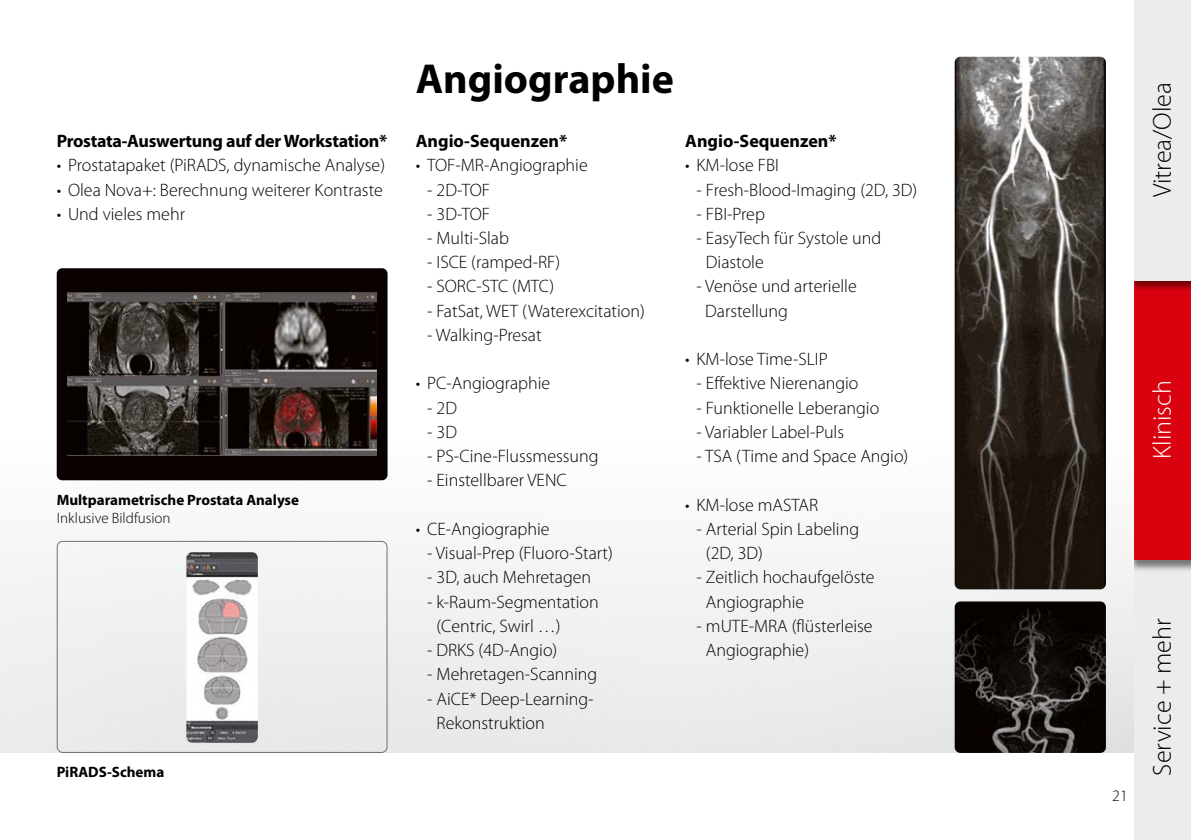
<style>
.page{position:relative;width:1191px;height:840px;background:#fff}
.page>*{position:absolute;margin:0;border:0;box-sizing:border-box;transform-origin:0 0}
.t1{font:700 42px "Myriad Pro";color:#000}
.t2{font:300 26px "Myriad Pro";color:#000}
.t3{font:300 26px "Myriad Pro";color:#fff}
.t4{font:300 18px/24.2px "Myriad Pro";color:#000}
.t5{font:700 18px "Myriad Pro";letter-spacing:-.015em;color:#000}
.t6{font:300 16px "Myriad Pro";color:#000}
.t7{font:700 15px "Myriad Pro";color:#000}
.t8{font:300 15px "Myriad Pro";color:#000}
</style>
<div class="page">
<img style="left:0;top:438px;width:1134px;height:314px">
<div style="left:57px;top:540px;width:330px;height:212px;border:1px solid #706f71;border-radius:6px"></div>
<div style="left:57px;top:268px;width:330px;height:212px;background:#090200"></div>
<img style="left:186px;top:551px;width:72px;height:191px">
<div style="left:1134px;top:0;width:57px;height:839px;background:#ececed"></div>
<div style="left:1134px;top:0;width:57px;height:571px;background:#000;opacity:.5"></div>
<div style="left:1134px;top:0;width:57px;height:559px;background:#da020e"></div>
<div style="left:1134px;top:0;width:57px;height:291px;background:#000;opacity:.5"></div>
<div style="left:1134px;top:0;width:57px;height:280px;background:#ececed"></div>
<img style="left:954px;top:601px;width:152px;height:151px">
<img style="left:954px;top:57px;width:152px;height:532px">
<img style="left:68px;top:293px;width:308px;height:162px">
<p class="t5" style="left:57px;top:129px;width:332px">Prostata-Auswertung auf der Workstation*</p>
<p class="t4" style="left:57px;top:153px;width:330px">• Prostatapaket (PiRADS, dynamische Analyse)</p>
<p class="t4" style="left:57px;top:178px;width:328px">• Olea Nova+: Berechnung weiterer Kontraste</p>
<p class="t4" style="left:57px;top:202px;width:130px">• Und vieles mehr</p>
<p class="t7" style="left:57px;top:489px;width:244px">Multparametrische Prostata Analyse</p>
<p class="t8" style="left:57px;top:509px;width:115px">Inklusive Bildfusion</p>
<p class="t7" style="left:57px;top:761px;width:109px">PiRADS-Schema</p>
<h1 class="t1" style="left:416px;top:51px;width:260px">Angiographie</h1>
<p class="t5" style="left:416px;top:129px;width:153px">Angio-Sequenzen*</p>
<p class="t4" style="left:416px;top:153px;width:173px">• TOF-MR-Angiographie</p>
<p class="t4" style="left:427px;top:178px;width:64px">- 2D-TOF</p>
<p class="t4" style="left:427px;top:202px;width:64px">- 3D-TOF</p>
<p class="t4" style="left:427px;top:226px;width:83px">- Multi-Slab</p>
<p class="t4" style="left:427px;top:250px;width:135px">- ISCE (ramped-RF)</p>
<p class="t4" style="left:427px;top:274px;width:129px">- SORC-STC (MTC)</p>
<p class="t4" style="left:427px;top:299px;width:219px">- FatSat, WET (Waterexcitation)</p>
<p class="t4" style="left:427px;top:323px;width:116px">- Walking-Presat</p>
<p class="t4" style="left:416px;top:371px;width:136px">• PC-Angiographie</p>
<p class="t4" style="left:427px;top:395px;width:31px">- 2D</p>
<p class="t4" style="left:427px;top:420px;width:31px">- 3D</p>
<p class="t4" style="left:427px;top:444px;width:173px">- PS-Cine-Flussmessung</p>
<p class="t4" style="left:427px;top:468px;width:141px">- Einstellbarer VENC</p>
<p class="t4" style="left:416px;top:516px;width:135px">• CE-Angiographie</p>
<p class="t4" style="left:427px;top:541px;width:187px">- Visual-Prep (Fluoro-Start)</p>
<p class="t4" style="left:427px;top:565px;width:165px">- 3D, auch Mehretagen</p>
<p class="t4" style="left:436px;top:589px;width:164px;text-indent:-9px">- k-Raum-Segmentation (Centric, Swirl …)</p>
<p class="t4" style="left:427px;top:638px;width:132px">- DRKS (4D-Angio)</p>
<p class="t4" style="left:427px;top:662px;width:172px">- Mehretagen-Scanning</p>
<p class="t4" style="left:436px;top:686px;width:158px;text-indent:-9px">- AiCE* Deep-Learning-<br>Rekonstruktion</p>
<p class="t5" style="left:685px;top:129px;width:153px">Angio-Sequenzen*</p>
<p class="t4" style="left:685px;top:153px;width:95px">• KM-lose FBI</p>
<p class="t4" style="left:696px;top:178px;width:222px">- Fresh-Blood-Imaging (2D, 3D)</p>
<p class="t4" style="left:696px;top:202px;width:70px">- FBI-Prep</p>
<p class="t4" style="left:706px;top:226px;width:177px;text-indent:-9px">- EasyTech für Systole und<br>Diastole</p>
<p class="t4" style="left:705px;top:274px;width:153px;text-indent:-9px">- Venöse und arterielle<br>Darstellung</p>
<p class="t4" style="left:685px;top:347px;width:144px">• KM-lose Time-SLIP</p>
<p class="t4" style="left:696px;top:371px;width:163px">- Effektive Nierenangio</p>
<p class="t4" style="left:696px;top:395px;width:184px">- Funktionelle Leberangio</p>
<p class="t4" style="left:696px;top:420px;width:149px">- Variabler Label-Puls</p>
<p class="t4" style="left:696px;top:444px;width:213px">- TSA (Time and Space Angio)</p>
<p class="t4" style="left:685px;top:492px;width:134px">• KM-lose mASTAR</p>
<p class="t4" style="left:706px;top:516px;width:155px;text-indent:-9px">- Arterial Spin Labeling (2D, 3D)</p>
<p class="t4" style="left:706px;top:565px;width:170px;text-indent:-9px">- Zeitlich hochaufgelöste<br>Angiographie</p>
<p class="t4" style="left:706px;top:613px;width:168px;text-indent:-9px">- mUTE-MRA (flüsterleise<br>Angiographie)</p>
<h2 class="t2" style="left:1147px;top:197px;width:116px;rotate:-90deg">Vitrea/Olea</h2>
<h2 class="t3" style="left:1147px;top:459px;width:80px;rotate:-90deg">Klinisch</h2>
<p class="t6" style="left:1112px;top:786px;width:17px">21</p>
<h2 class="t2" style="left:1147px;top:775px;width:159px;rotate:-90deg">Service + mehr</h2>
</div>
